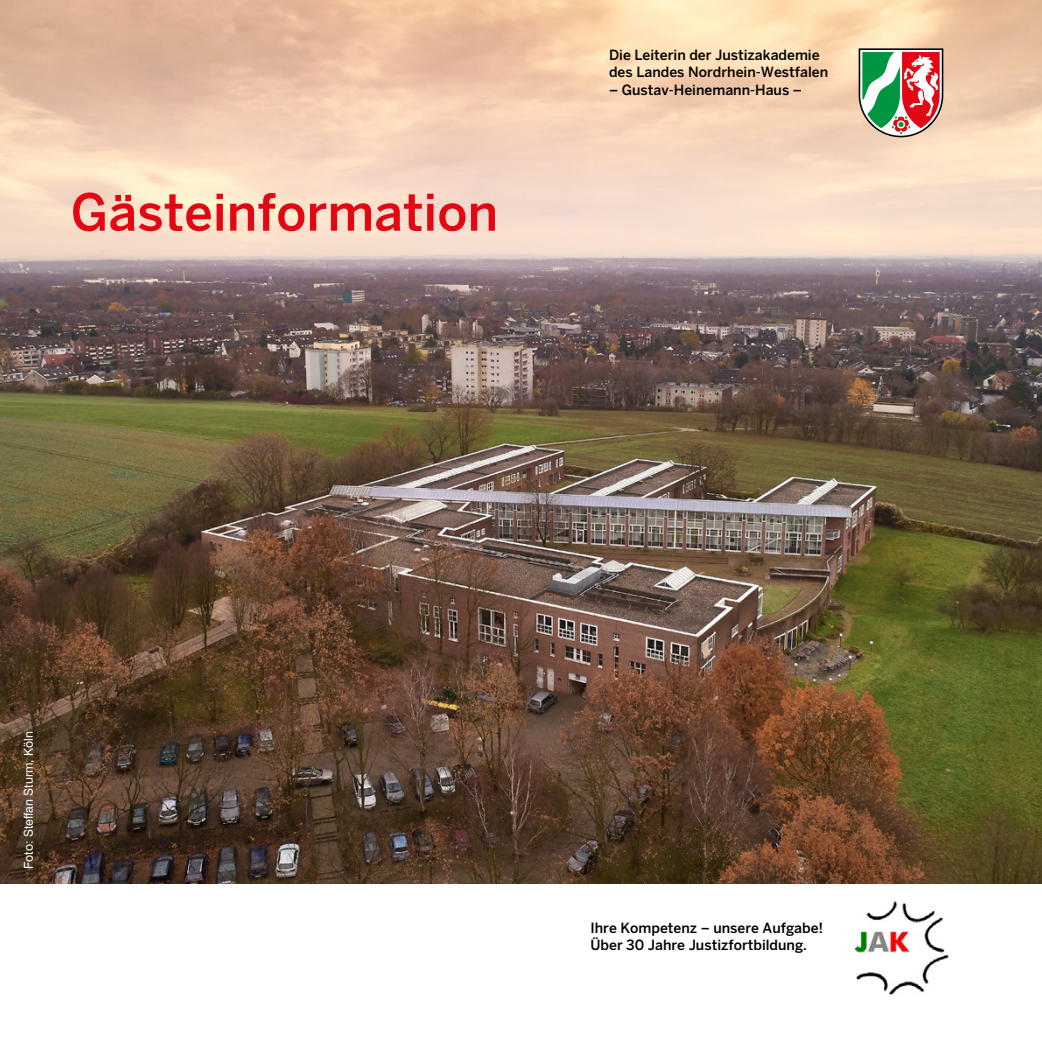
<style>
.page{position:relative;width:1042px;height:1042px;background:#fff}
.page>*{position:absolute;margin:0;border:0;box-sizing:border-box;transform-origin:0 0}
.t1{font:500 50.75px "Benton Sans";color:#e30613}
.t2{font:500 14px/17.5px "Benton Sans";color:#000}
.t3{font:12.25px "Swiss 721 BT";color:#fff}
</style>
<div class="page">
<img style="left:0;top:0;width:1042px;height:884px">
<img style="left:854px;top:901px;width:95px;height:94px">
<svg style="left:858px;top:48px;width:85px;height:89px"></svg>
<h1 class="t1" style="left:71px;top:182px;width:429px">Gästeinformation</h1>
<p class="t2" style="left:609px;top:46px;width:221px">Die Leiterin der Justizakademie des Landes Nordrhein-Westfalen</p>
<p class="t2" style="left:609px;top:81px;width:194px">– Gustav-Heinemann-Haus –</p>
<p class="t3" style="left:21px;top:869px;width:139px;rotate:-90deg">Foto: Steffan Sturm, Köln</p>
<p class="t2" style="left:590px;top:919px;width:234px">Ihre Kompetenz – unsere Aufgabe!<br>Über 30 Jahre Justizfortbildung.</p>
</div>
